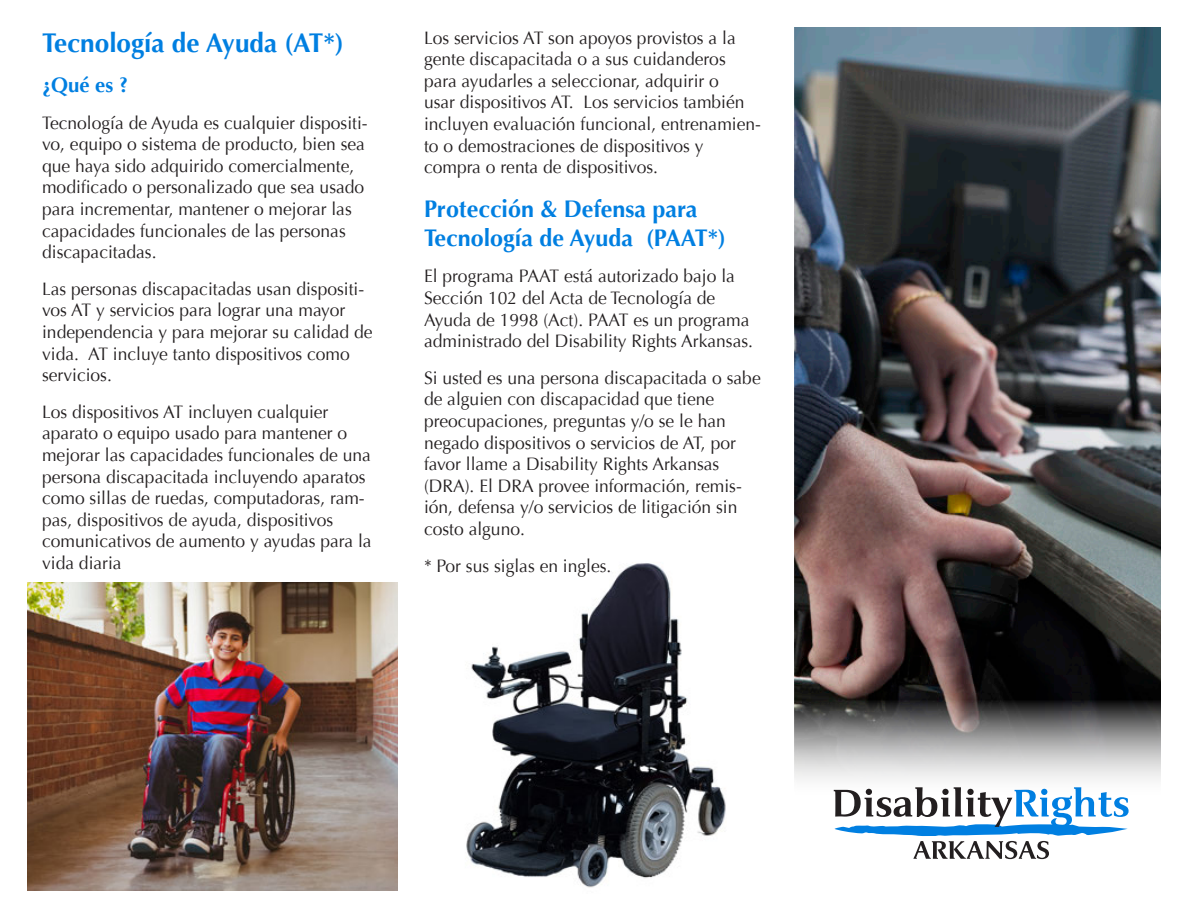
<style>
.page{position:relative;width:1188px;height:918px;background:#fff}
.page>*{position:absolute;margin:0;border:0;box-sizing:border-box;transform-origin:0 0}
.t1{font:700 27px "Optima";color:#007fe1}
.t2{font:700 24px/28.8px "Optima";color:#007fe1}
.t3{font:700 21px "Optima";color:#007fe1}
.t4{font:18px/21.6px "Optima";color:#231f20}
</style>
<div class="page">
<img style="left:466px;top:563px;width:260px;height:325px">
<svg style="left:834px;top:800px;width:295px;height:59px"></svg>
<img style="left:795px;top:27px;width:366px;height:773px">
<img style="left:27px;top:582px;width:370px;height:309px">
<h1 class="t1" style="left:42px;top:27px;width:303px">Tecnología de Ayuda (AT*)</h1>
<p class="t3" style="left:42px;top:73px;width:88px">¿Qué es ?</p>
<p class="t4" style="left:42px;top:112px;width:327px">Tecnología de Ayuda es cualquier dispositi&shy;vo, equipo o sistema de producto, bien sea que haya sido adquirido comercialmente, modificado o personalizado que sea usado para incrementar, mantener o mejorar las capacidades funcionales de las personas discapacitadas.</p>
<p class="t4" style="left:42px;top:278px;width:332px">Las personas discapacitadas usan dispositi&shy;vos AT y servicios para lograr una mayor independencia y para mejorar su calidad de vida. AT incluye tanto dispositivos como servicios.</p>
<p class="t4" style="left:42px;top:401px;width:331px">Los dispositivos AT incluyen cualquier aparato o equipo usado para mantener o mejorar las capacidades funcionales de una persona discapacitada incluyendo aparatos como sillas de ruedas, computadoras, ram&shy;pas, dispositivos de ayuda, dispositivos comunicativos de aumento y ayudas para la vida diaria</p>
<p class="t4" style="left:424px;top:27px;width:338px">Los servicios AT son apoyos provistos a la gente discapacitada o a sus cuidanderos para ayudarles a seleccionar, adquirir o<br>usar dispositivos AT. Los servicios también incluyen evaluación funcional, entrenamien&shy;to o demostraciones de dispositivos y compra o renta de dispositivos.</p>
<h2 class="t2" style="left:424px;top:195px;width:303px">Protección &amp; Defensa para<br>Tecnología de Ayuda (PAAT*)</h2>
<p class="t4" style="left:424px;top:266px;width:331px">El programa PAAT está autorizado bajo la Sección 102 del Acta de Tecnología de Ayuda de 1998 (Act). PAAT es un programa administrado del Disability Rights Arkansas.</p>
<p class="t4" style="left:424px;top:367px;width:338px">Si usted es una persona discapacitada o sabe de alguien con discapacidad que tiene preocupaciones, preguntas y/o se le han negado dispositivos o servicios de AT, por favor llame a Disability Rights Arkansas (DRA). El DRA provee información, remis&shy;ión, defensa y/o servicios de litigación sin costo alguno.</p>
<p class="t4" style="left:424px;top:555px;width:189px">* Por sus siglas en ingles.</p>
</div>
